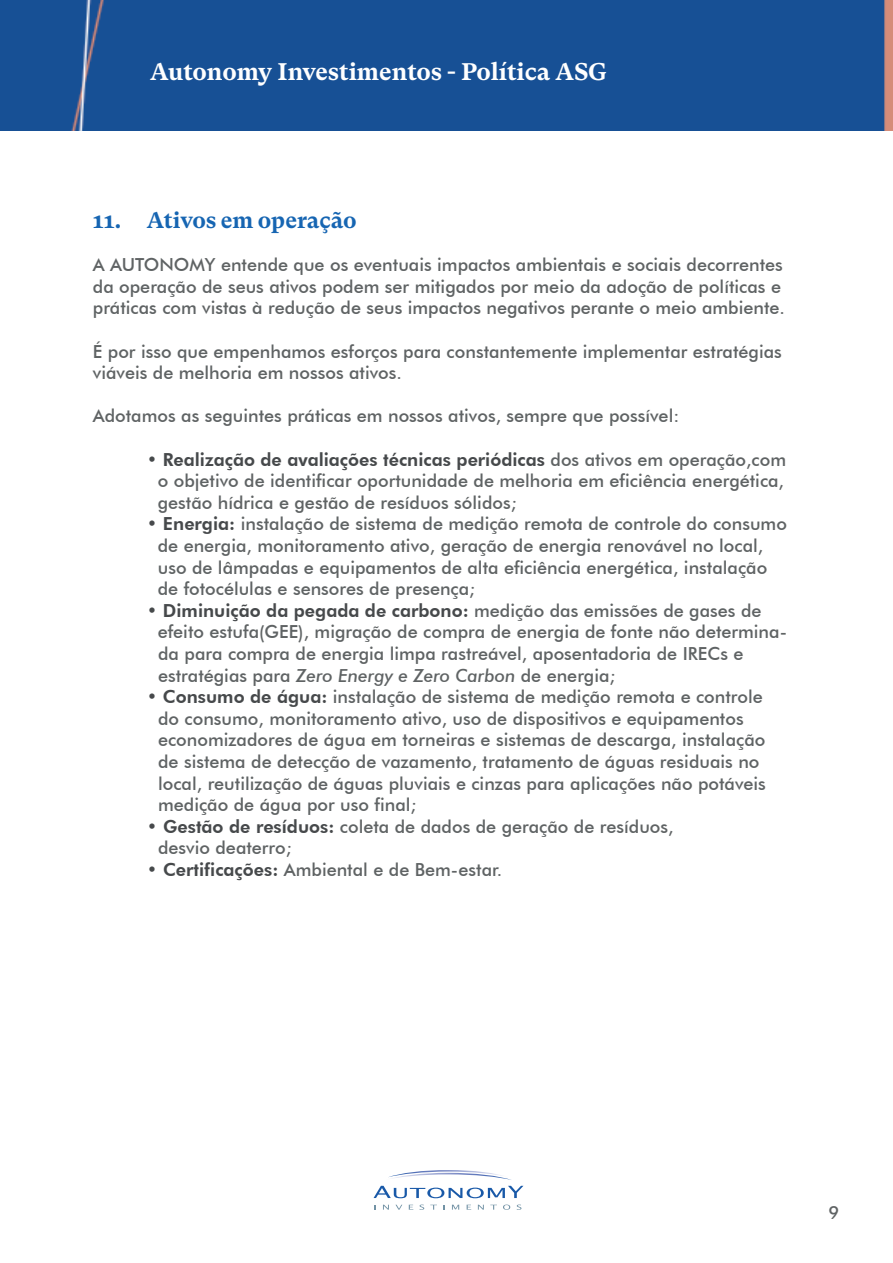
<style>
.page{position:relative;width:893px;height:1263px;background:#fff}
.page>*{position:absolute;margin:0;border:0;box-sizing:border-box;transform-origin:0 0}
.t1{font:700 24px "GT Super Text";color:#fff}
.t2{font:700 22.5px "GT Super Text";color:#1665b2}
.t3{font:500 18px/21.6px "Futura BT";color:#5f6364}
.s1{color:#46494b}
.s2{font-weight:800;color:#46494b}
.s3{font-style:italic}
</style>
<div class="page">
<div style="left:0;top:0;width:893px;height:131px;background:#175095"></div>
<svg style="left:374px;top:1186px;width:149px;height:12px"></svg>
<svg style="left:383px;top:1205px;width:6px;height:5px"></svg>
<svg style="left:395px;top:1205px;width:7px;height:5px"></svg>
<svg style="left:409px;top:1205px;width:4px;height:5px"></svg>
<svg style="left:419px;top:1204px;width:5px;height:6px"></svg>
<svg style="left:430px;top:1205px;width:7px;height:5px"></svg>
<svg style="left:452px;top:1205px;width:7px;height:5px"></svg>
<svg style="left:467px;top:1205px;width:4px;height:5px"></svg>
<svg style="left:478px;top:1205px;width:6px;height:5px"></svg>
<svg style="left:490px;top:1205px;width:7px;height:5px"></svg>
<svg style="left:503px;top:1204px;width:7px;height:6px"></svg>
<svg style="left:517px;top:1204px;width:4px;height:6px"></svg>
<svg style="left:388px;top:1170px;width:123px;height:10px"></svg>
<h1 class="t1" style="left:150px;top:58px;width:458px">Autonomy Investimentos - Política ASG</h1>
<p class="t2" style="left:93px;top:207px;width:265px">11. Ativos em operação</p>
<p class="t3" style="left:93px;top:254px;width:694px">A AUTONOMY entende que os eventuais impactos ambientais e sociais decorrentes da operação de seus ativos podem ser mitigados por meio da adoção de políticas e práticas com vistas à redução de seus impactos negativos perante o meio ambiente.</p>
<p class="t3" style="left:93px;top:340px;width:690px">É por isso que empenhamos esforços para constantemente implementar estratégias viáveis de melhoria em nossos ativos.</p>
<p class="t3" style="left:93px;top:405px;width:588px">Adotamos as seguintes práticas em nossos ativos, sempre que possível:</p>
<p class="t3" style="left:158px;top:448px;width:630px;text-align:justify;text-indent:-11px"><span class="s1">•</span> <span class="s2">Realização de avaliações técnicas periódicas</span> dos ativos em operação,com o objetivo de identificar oportunidade de melhoria em eficiência energética, gestão hídrica e gestão de resíduos sólidos;</p>
<p class="t3" style="left:158px;top:513px;width:631px;text-indent:-11px"><span class="s1">•</span> <span class="s2">Energia:</span> instalação de sistema de medição remota de controle do consumo de energia, monitoramento ativo, geração de energia renovável no local, uso de lâmpadas e equipamentos de alta eficiência energética, instalação de fotocélulas e sensores de presença;</p>
<p class="t3" style="left:158px;top:599px;width:631px;text-indent:-11px"><span class="s1">•</span> <span class="s2">Diminuição da pegada de carbono:</span> medição das emissões de gases de efeito estufa(GEE), migração de compra de energia de fonte não determina&shy;da para compra de energia limpa rastreável, aposentadoria de IRECs e estratégias para <span class="s3">Zero Energy e Zero Carbon</span> de energia;</p>
<p class="t3" style="left:158px;top:686px;width:609px;text-indent:-11px"><span class="s1">•</span> <span class="s2">Consumo de água:</span> instalação de sistema de medição remota e controle do consumo, monitoramento ativo, uso de dispositivos e equipamentos economizadores de água em torneiras e sistemas de descarga, instalação de sistema de detecção de vazamento, tratamento de águas residuais no local, reutilização de águas pluviais e cinzas para aplicações não potáveis medição de água por uso final;</p>
<p class="t3" style="left:158px;top:815px;width:517px;text-indent:-11px"><span class="s2">• Gestão de resíduos:</span> coleta de dados de geração de resíduos, desvio deaterro;</p>
<p class="t3" style="left:147px;top:859px;width:357px"><span class="s2">• Certificações:</span> Ambiental e de Bem-estar.</p>
<p class="t3" style="left:829px;top:1202px;width:12px">9</p>
</div>
